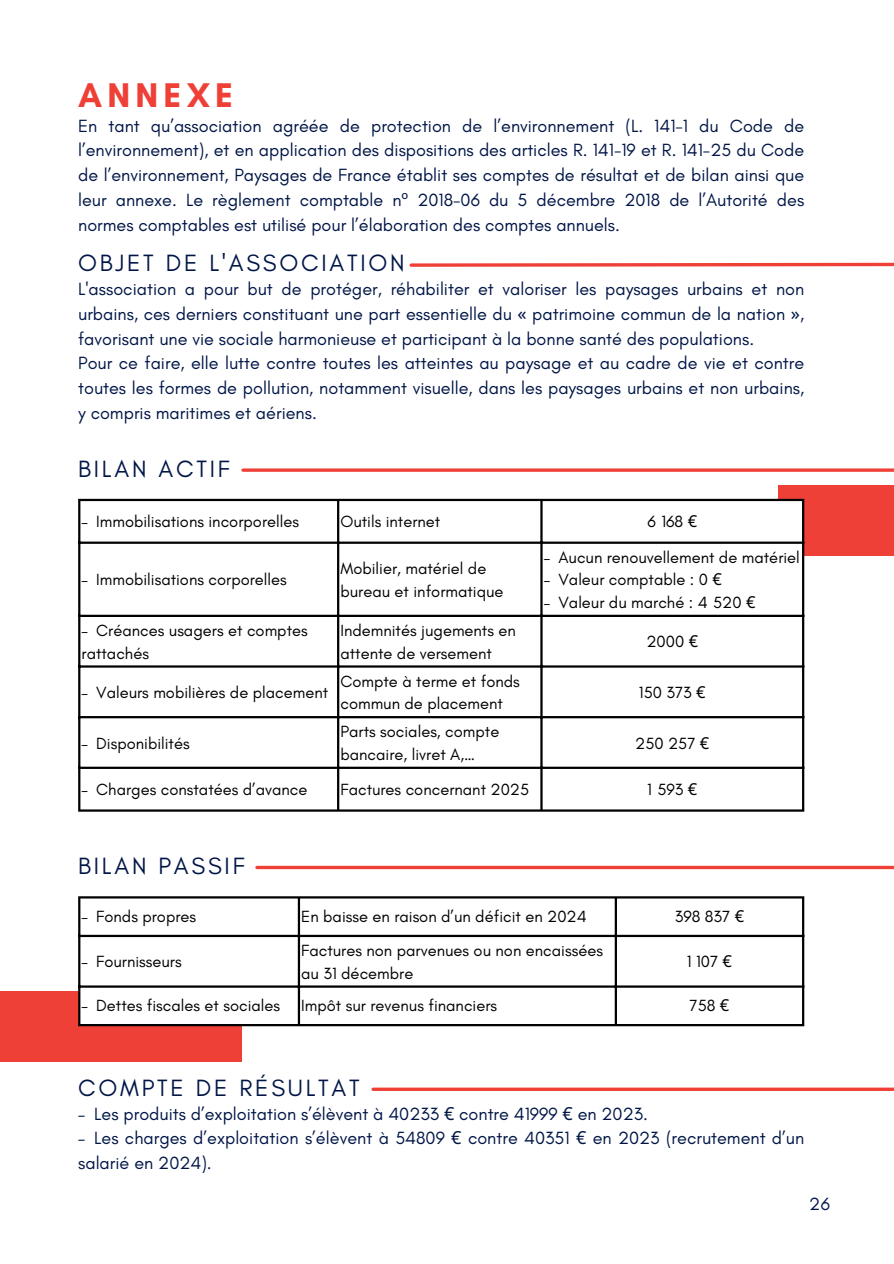
<style>
.page{position:relative;width:894px;height:1264px;background:#fff}
.page>*{position:absolute;margin:0;border:0;box-sizing:border-box;transform-origin:0 0}
.t1{font:700 34.95px "Glacial Indifference";letter-spacing:.15em;color:#ef4038}
.t2{font:24px "Glacial Indifference";letter-spacing:.115em;color:#011647}
.t3{font:18px/24.8px "Glacial Indifference";color:#011647}
.t4{font:16.5px/22.5px "Glacial Indifference";color:#000}
.s1{font-family:"Noto Sans"}
</style>
<div class="page">
<svg style="left:409px;top:262px;width:484px;height:5px"></svg>
<svg style="left:243px;top:468px;width:650px;height:4px;background:#f15d56"></svg>
<div style="left:778px;top:485px;width:115px;height:71px;background:#ef4038"></div>
<svg style="left:80px;top:501px;width:721px;height:308px"></svg>
<hr style="left:78px;top:501px;width:2px;height:308px;background:#000">
<hr style="left:337px;top:501px;width:2px;height:308px;background:#000">
<hr style="left:540px;top:501px;width:2px;height:308px;background:#000">
<hr style="left:801px;top:501px;width:3px;height:308px;background:#000">
<hr style="left:78px;top:499px;width:726px;height:2px;background:#000">
<hr style="left:78px;top:541px;width:726px;height:3px;background:#000">
<hr style="left:78px;top:614px;width:726px;height:3px;background:#000">
<hr style="left:78px;top:665px;width:726px;height:2px;background:#000">
<hr style="left:78px;top:716px;width:726px;height:2px;background:#000">
<hr style="left:78px;top:766px;width:726px;height:3px;background:#000">
<hr style="left:78px;top:809px;width:726px;height:2px;background:#000">
<svg style="left:257px;top:865px;width:636px;height:4px;background:#f26660"></svg>
<div style="left:0;top:990px;width:241px;height:71px;background:#ef4038"></div>
<svg style="left:80px;top:898px;width:721px;height:126px"></svg>
<hr style="left:78px;top:898px;width:2px;height:126px;background:#000">
<hr style="left:298px;top:898px;width:2px;height:126px;background:#000">
<hr style="left:614px;top:898px;width:2px;height:126px;background:#000">
<hr style="left:801px;top:898px;width:3px;height:126px;background:#000">
<hr style="left:78px;top:896px;width:726px;height:2px;background:#000">
<hr style="left:78px;top:934px;width:726px;height:3px;background:#000">
<hr style="left:78px;top:985px;width:726px;height:2px;background:#000">
<hr style="left:78px;top:1024px;width:726px;height:2px;background:#000">
<hr style="left:373px;top:1087px;width:520px;height:3px;background:#ef4038">
<h1 class="t1" style="left:78px;top:74px;width:156px">ANNEXE</h1>
<p class="t3" style="left:78px;top:113px;width:727px;text-align:justify">En tant qu’association agréée de protection de l’environnement (L. 141-1 du Code de l’environnement), et en application des dispositions des articles R. 141-19 et R. 141-25 du Code de l’environnement, Paysages de France établit ses comptes de résultat et de bilan ainsi que leur annexe. Le règlement comptable n<span class="s1">º</span> 2018-06 du 5 décembre 2018 de l’Autorité des normes comptables est utilisé pour l’élaboration des comptes annuels.</p>
<h2 class="t2" style="left:78px;top:249px;width:328px">OBJET DE L'ASSOCIATION</h2>
<p class="t3" style="left:78px;top:276px;width:727px">L'association a pour but de protéger, réhabiliter et valoriser les paysages urbains et non urbains, ces derniers constituant une part essentielle du <span class="s1">«</span> patrimoine commun de la nation <span class="s1">»</span>, favorisant une vie sociale harmonieuse et participant à la bonne santé des populations.<br>Pour ce faire, elle lutte contre toutes les atteintes au paysage et au cadre de vie et contre toutes les formes de pollution, notamment visuelle, dans les paysages urbains et non urbains, y compris maritimes et aériens.</p>
<h2 class="t2" style="left:78px;top:454px;width:153px">BILAN ACTIF</h2>
<p class="t4" style="left:81px;top:510px;width:219px">– Immobilisations incorporelles</p>
<p class="t4" style="left:340px;top:510px;width:101px">Outils internet</p>
<p class="t4" style="left:647px;top:510px;width:51px">6 168 <span class="s1">€</span></p>
<p class="t4" style="left:81px;top:568px;width:207px">– Immobilisations corporelles</p>
<p class="t4" style="left:340px;top:557px;width:164px">Mobilier, matériel de bureau et informatique</p>
<p class="t4" style="left:543px;top:546px;width:257px">– Aucun renouvellement de matériel</p>
<p class="t4" style="left:543px;top:568px;width:180px">– Valeur comptable : 0 <span class="s1">€</span></p>
<p class="t4" style="left:543px;top:591px;width:213px">– Valeur du marché : 4 520 <span class="s1">€</span></p>
<p class="t4" style="left:81px;top:619px;width:227px">– Créances usagers et comptes rattachés</p>
<p class="t4" style="left:340px;top:619px;width:177px">Indemnités jugements en attente de versement</p>
<p class="t4" style="left:646px;top:630px;width:53px">2000 <span class="s1">€</span></p>
<p class="t4" style="left:81px;top:681px;width:248px">– Valeurs mobilières de placement</p>
<p class="t4" style="left:340px;top:669px;width:181px">Compte à terme et fonds commun de placement</p>
<p class="t4" style="left:638px;top:681px;width:68px">150 373 <span class="s1">€</span></p>
<p class="t4" style="left:81px;top:731px;width:110px">– Disponibilités</p>
<p class="t4" style="left:340px;top:720px;width:160px">Parts sociales, compte bancaire, livret A,…</p>
<p class="t4" style="left:635px;top:731px;width:76px">250 257 <span class="s1">€</span></p>
<p class="t4" style="left:81px;top:777px;width:227px">– Charges constatées d’avance</p>
<p class="t4" style="left:340px;top:777px;width:190px">Factures concernant 2025</p>
<p class="t4" style="left:647px;top:777px;width:52px">1 593 <span class="s1">€</span></p>
<h2 class="t2" style="left:78px;top:851px;width:168px">BILAN PASSIF</h2>
<p class="t4" style="left:81px;top:905px;width:116px">– Fonds propres</p>
<p class="t4" style="left:301px;top:905px;width:287px">En baisse en raison d’un déficit en 2024</p>
<p class="t4" style="left:674px;top:905px;width:71px">398 837 <span class="s1">€</span></p>
<p class="t4" style="left:81px;top:950px;width:102px">– Fournisseurs</p>
<p class="t4" style="left:301px;top:939px;width:303px">Factures non parvenues ou non encaissées au 31 décembre</p>
<p class="t4" style="left:686px;top:950px;width:47px">1 107 <span class="s1">€</span></p>
<p class="t4" style="left:81px;top:994px;width:200px">– Dettes fiscales et sociales</p>
<p class="t4" style="left:301px;top:994px;width:197px">Impôt sur revenus financiers</p>
<p class="t4" style="left:689px;top:994px;width:41px">758 <span class="s1">€</span></p>
<h2 class="t2" style="left:78px;top:1073px;width:283px">COMPTE DE RÉSULTAT</h2>
<p class="t3" style="left:78px;top:1100px;width:571px">– Les produits d’exploitation s’élèvent à 40233 <span class="s1">€</span> contre 41999 <span class="s1">€</span> en 2023.</p>
<p class="t3" style="left:78px;top:1125px;width:727px">– Les charges d’exploitation s’élèvent à 54809 <span class="s1">€</span> contre 40351 <span class="s1">€</span> en 2023 (recrutement d’un salarié en 2024).</p>
<p class="t3" style="left:808px;top:1190px;width:23px">26</p>
</div>
